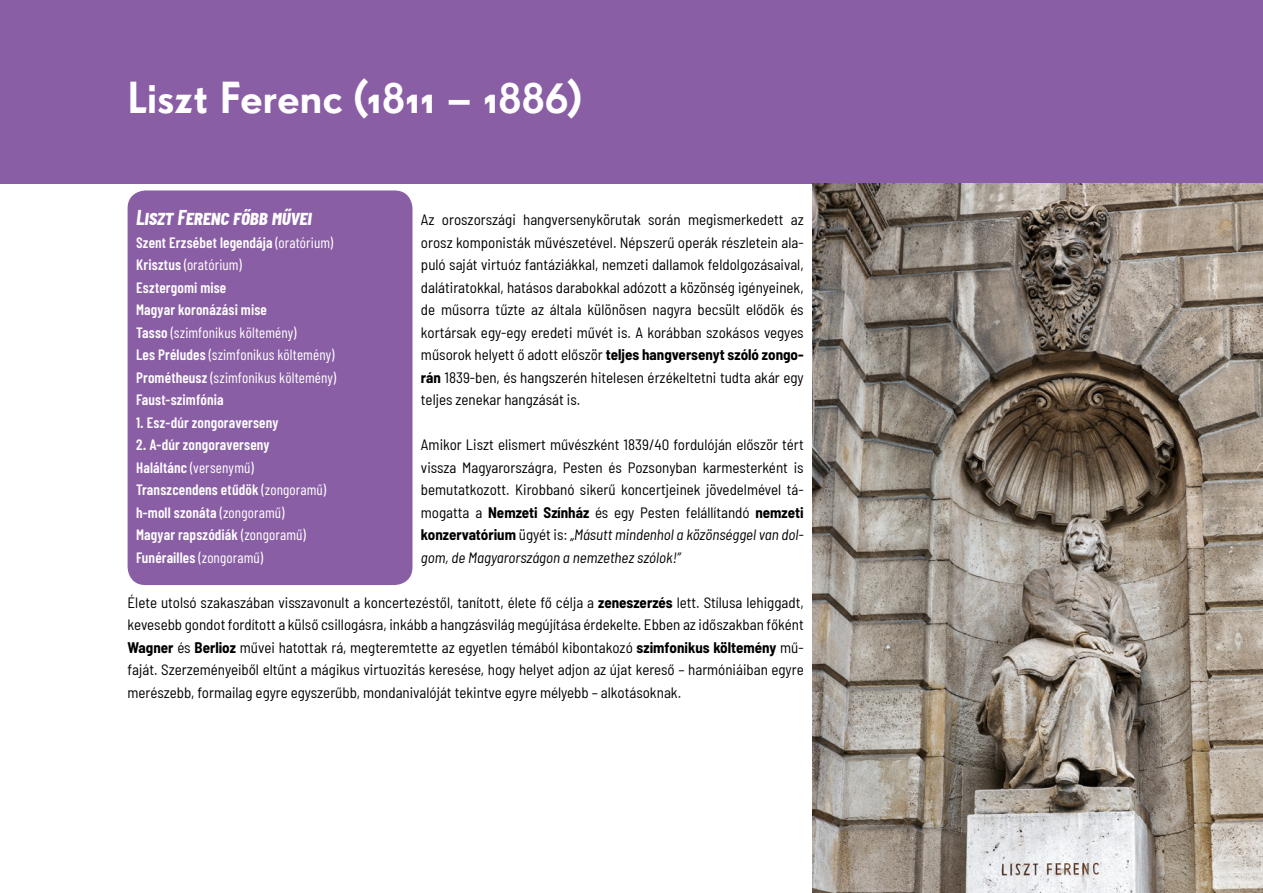
<style>
.page{position:relative;width:1263px;height:893px;background:#fff}
.page>*{position:absolute;margin:0;border:0;box-sizing:border-box;transform-origin:0 0}
._1__Title-2{font:500 43.5px "Super Grotesk Pro";letter-spacing:-.005em;color:#fff}
._2__Body{font:italic 700 21px "Barlow Condensed";letter-spacing:-.005em;color:#fff}
.t1{font:semi-condensed 15px/22.5px "Barlow";color:#000;text-align:justify}
._2__Body-2{font:600 15px "Barlow Condensed";letter-spacing:.01em;color:#fff}
._2__Body-3{font:15px "Barlow Condensed";letter-spacing:.01em;color:#fff}
.s1{font-weight:400}
.s2{font-weight:600}
.s3{font-weight:700}
.s4{font-style:italic}
</style>
<div class="page">
<div style="left:0;top:0;width:1263px;height:184px;background:#8a5ea4"></div>
<img style="left:812px;top:183px;width:451px;height:710px">
<div style="left:128px;top:190px;width:284px;height:395px;background:#8a5ea4;border-radius:18px"></div>
<p class="_1__Title-2" style="left:128px;top:71px;width:456px">Liszt Ferenc (1811 – 1886)</p>
<p class="_2__Body" style="left:136px;top:204px;width:177px">Liszt Ferenc főbb művei</p>
<p class="_2__Body-2" style="left:136px;top:233px;width:199px">Szent Erzsébet legendája <span class="s1">(oratórium)</span></p>
<p class="_2__Body-3" style="left:136px;top:255px;width:107px"><span class="s2">Krisztus</span> (oratórium)</p>
<p class="_2__Body-2" style="left:136px;top:278px;width:92px">Esztergomi mise</p>
<p class="_2__Body-2" style="left:136px;top:300px;width:132px">Magyar koronázási mise</p>
<p class="_2__Body-3" style="left:136px;top:323px;width:162px"><span class="s2">Tasso</span> (szimfonikus költemény)</p>
<p class="_2__Body-3" style="left:136px;top:345px;width:200px"><span class="s2">Les Préludes</span> (szimfonikus költemény)</p>
<p class="_2__Body-3" style="left:136px;top:368px;width:202px"><span class="s2">Prométheusz</span> (szimfonikus költemény)</p>
<p class="_2__Body-2" style="left:136px;top:390px;width:89px">Faust-szimfónia</p>
<p class="_2__Body-2" style="left:136px;top:413px;width:144px">1. Esz-dúr zongoraverseny</p>
<p class="_2__Body-2" style="left:136px;top:435px;width:135px">2. A-dúr zongoraverseny</p>
<p class="_2__Body-3" style="left:136px;top:458px;width:119px"><span class="s2">Haláltánc</span> (versenymű)</p>
<p class="_2__Body-2" style="left:136px;top:480px;width:192px">Transzcendens etűdök <span class="s1">(zongoramű)</span></p>
<p class="_2__Body-2" style="left:136px;top:503px;width:150px">h-moll szonáta <span class="s1">(zongoramű)</span></p>
<p class="_2__Body-2" style="left:136px;top:525px;width:171px">Magyar rapszódiák <span class="s1">(zongoramű)</span></p>
<p class="_2__Body-2" style="left:136px;top:548px;width:129px">Funérailles <span class="s1">(zongoramű)</span></p>
<p class="t1" style="left:421px;top:207px;width:384px">Az oroszországi hangversenykörutak során megismerkedett az orosz komponisták művészetével. Népszerű operák részletein ala&shy;puló saját virtuóz fantáziákkal, nemzeti dallamok feldolgozásaival, dalátiratokkal, hatásos darabokkal adózott a közönség igényeinek, de műsorra tűzte az általa különösen nagyra becsült elődök és kortársak egy-egy eredeti művét is. A korábban szokásos vegyes műsorok helyett ő adott először <span class="s3">teljes hangversenyt szóló zongo&shy;rán</span> 1839-ben, és hangszerén hitelesen érzékeltetni tudta akár egy teljes zenekar hangzását is.</p>
<p class="t1" style="left:421px;top:432px;width:384px">Amikor Liszt elismert művészként 1839/40 fordulóján először tért vissza Magyarországra, Pesten és Pozsonyban karmesterként is bemutatkozott. Kirobbanó sikerű koncertjeinek jövedelmével tá&shy;mogatta a <span class="s3">Nemzeti Színház</span> és egy Pesten felállítandó <span class="s3">nemzeti konzervatórium</span> ügyét is: <span class="s4">„Másutt mindenhol a közönséggel van dol&shy;gom, de Magyarországon a nemzethez szólok!”</span></p>
<p class="t1" style="left:128px;top:590px;width:678px">Élete utolsó szakaszában visszavonult a koncertezéstől, tanított, élete fő célja a <span class="s3">zeneszerzés</span> lett. Stílusa lehiggadt, kevesebb gondot fordított a külső csillogásra, inkább a hangzásvilág megújítása érdekelte. Ebben az időszakban főként <span class="s3">Wagner</span> és <span class="s3">Berlioz</span> művei hatottak rá, megteremtette az egyetlen témából kibontakozó <span class="s3">szimfonikus költemény</span> mű&shy;faját. Szerzeményeiből eltűnt a mágikus virtuozitás keresése, hogy helyet adjon az újat kereső – harmóniáiban egyre merészebb, formailag egyre egyszerűbb, mondanivalóját tekintve egyre mélyebb – alkotásoknak.</p>
</div>
